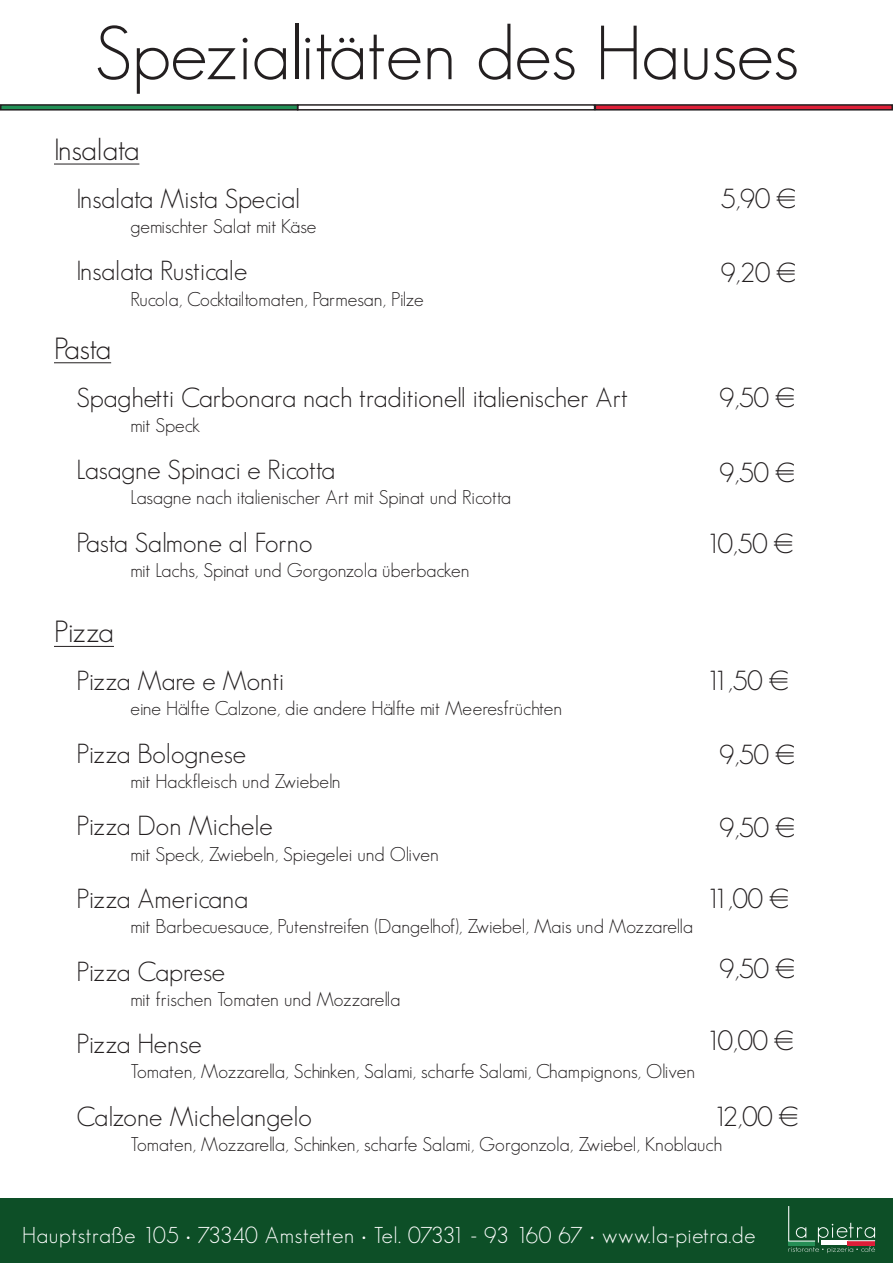
<style>
.page{position:relative;width:893px;height:1263px;background:#fff}
.page>*{position:absolute;margin:0;border:0;box-sizing:border-box;transform-origin:0 0}
.t1{font:300 75px "Geosans";color:#231f20}
.t2{font:300 30px "Geosans";color:#231f20}
.t3{font:300 27px "Geosans";color:#231f20}
.t4{font:300 22.5px "Geosans";letter-spacing:.03em;color:#fff}
.t5{font:300 19.5px "Geosans";color:#231f20}
.s1{font-family:"Minion Pro";font-weight:400}
</style>
<div class="page">
<div style="left:0;top:1198px;width:893px;height:65px;background:#0d4f27"></div>
<hr style="left:788px;top:1206px;width:1px;height:36px;background:#fff">
<svg style="left:788px;top:1223px;width:87px;height:30px"></svg>
<div style="left:1px;top:105px;width:297px;height:5px;background:#229056"></div>
<div style="left:0;top:104px;width:298px;height:7px;border:2px solid #231f20"></div>
<div style="left:297px;top:104px;width:298px;height:7px;border:2px solid #231f20"></div>
<div style="left:595px;top:105px;width:297px;height:5px;background:#de2038"></div>
<div style="left:595px;top:104px;width:298px;height:7px;border:2px solid #231f20"></div>
<hr style="left:54px;top:164px;width:85px;height:1px;background:#231f20">
<hr style="left:54px;top:362px;width:57px;height:1px;background:#231f20">
<hr style="left:54px;top:646px;width:60px;height:1px;background:#231f20">
<p class="t1" style="left:95px;top:11px;width:705px">Spezialitäten des Hauses</p>
<p class="t2" style="left:54px;top:133px;width:87px">Insalata</p>
<p class="t3" style="left:77px;top:183px;width:225px">Insalata Mista Special</p>
<p class="t5" style="left:131px;top:215px;width:187px">gemischter Salat mit Käse</p>
<p class="t3" style="left:77px;top:256px;width:172px">Insalata Rusticale</p>
<p class="t5" style="left:131px;top:288px;width:294px">Rucola, Cocktailtomaten, Parmesan, Pilze</p>
<p class="t2" style="left:54px;top:332px;width:59px">Pasta</p>
<p class="t3" style="left:77px;top:382px;width:553px">Spaghetti Carbonara nach traditionell italienischer Art</p>
<p class="t5" style="left:131px;top:414px;width:71px">mit Speck</p>
<p class="t3" style="left:77px;top:455px;width:260px">Lasagne Spinaci e Ricotta</p>
<p class="t5" style="left:131px;top:487px;width:382px">Lasagne nach italienischer Art mit Spinat und Ricotta</p>
<p class="t3" style="left:77px;top:527px;width:237px">Pasta Salmone al Forno</p>
<p class="t5" style="left:131px;top:559px;width:341px">mit Lachs, Spinat und Gorgonzola überbacken</p>
<p class="t3" style="left:721px;top:183px;width:77px">5,90 €</p>
<p class="t3" style="left:721px;top:257px;width:77px">9,20 €</p>
<p class="t3" style="left:720px;top:382px;width:77px">9,50 €</p>
<p class="t3" style="left:720px;top:457px;width:77px">9,50 €</p>
<p class="t3" style="left:706px;top:528px;width:89px">10,50 €</p>
<p class="t2" style="left:54px;top:615px;width:61px">Pizza</p>
<p class="t3" style="left:77px;top:666px;width:209px">Pizza Mare e Monti</p>
<p class="t5" style="left:131px;top:698px;width:433px">eine Hälfte Calzone, die andere Hälfte mit Meeresfrüchten</p>
<p class="t3" style="left:77px;top:738px;width:171px">Pizza Bolognese</p>
<p class="t5" style="left:131px;top:770px;width:211px">mit Hackfleisch und Zwiebeln</p>
<p class="t3" style="left:77px;top:811px;width:198px">Pizza Don Michele</p>
<p class="t5" style="left:131px;top:843px;width:310px">mit Speck, Zwiebeln, Spiegelei und Oliven</p>
<p class="t3" style="left:77px;top:884px;width:173px">Pizza Americana</p>
<p class="t5" style="left:131px;top:916px;width:564px">mit Barbecuesauce, Putenstreifen (Dangelhof), Zwiebel, Mais und Mozzarella</p>
<p class="t3" style="left:77px;top:956px;width:150px">Pizza Caprese</p>
<p class="t5" style="left:131px;top:988px;width:272px">mit frischen Tomaten und Mozzarella</p>
<p class="t3" style="left:77px;top:1029px;width:127px">Pizza Hense</p>
<p class="t5" style="left:131px;top:1061px;width:566px">Tomaten, Mozzarella, Schinken, Salami, scharfe Salami, Champignons, Oliven</p>
<p class="t3" style="left:77px;top:1101px;width:237px">Calzone Michelangelo</p>
<p class="t5" style="left:131px;top:1133px;width:593px">Tomaten, Mozzarella, Schinken, scharfe Salami, Gorgonzola, Zwiebel, Knoblauch</p>
<p class="t3" style="left:706px;top:666px;width:84px">11,50 €</p>
<p class="t3" style="left:720px;top:740px;width:77px">9,50 €</p>
<p class="t3" style="left:720px;top:812px;width:77px">9,50 €</p>
<p class="t3" style="left:706px;top:884px;width:84px">11,00 €</p>
<p class="t3" style="left:720px;top:954px;width:77px">9,50 €</p>
<p class="t3" style="left:706px;top:1025px;width:89px">10,00 €</p>
<p class="t3" style="left:713px;top:1101px;width:87px">12,00 €</p>
<p class="t4" style="left:22px;top:1222px;width:735px">Hauptstraße 105 <span class="s1">·</span> 73340 Amstetten <span class="s1">·</span> Tel. 07331 - 93 160 67 <span class="s1">·</span> www.la-pietra.de</p>
</div>
